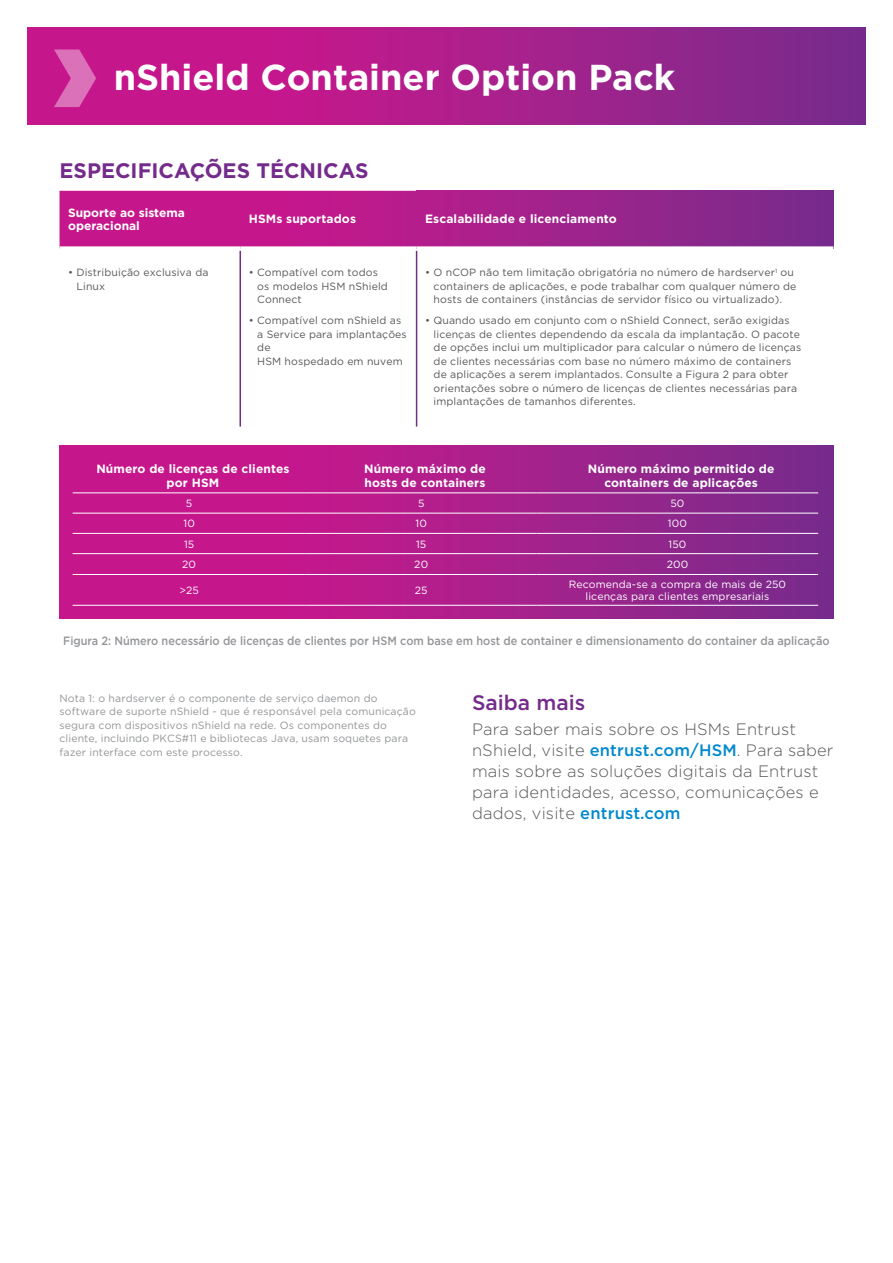
<style>
.page{position:relative;width:893px;height:1263px;background:#fff}
.page>*{position:absolute;margin:0;border:0;box-sizing:border-box;transform-origin:0 0}
._1_Back_Page_Title{font:700 36px "Gotham";color:#fff}
._3_Tech_Spec_Header{font:700 21px "Gotham";color:#742b8b}
._6_Referances{font:500 21px "Gotham";color:#742b8b}
._4_Body_Text{font:300 16.5px/21px "Gotham";letter-spacing:.01em;color:#57585a}
._3_Table_Header{font:700 12px/13.5px "Gotham";letter-spacing:.01em;color:#fff}
._5_Figure_Header{font:500 12px "Gotham";color:#939598;scale:.91 1}
.t1{font:10.5px/13.5px "Gotham";letter-spacing:.01em;color:#57585a}
._6_Referances-2{font:10.5px/13.5px "Gotham";letter-spacing:.01em;color:#939598}
.Table_Text{font:10.5px/12px "Gotham";letter-spacing:.01em;color:#fff;text-align:center}
.s1{font-weight:500;color:#0089ce}
</style>
<div class="page">
<svg style="left:27px;top:27px;width:839px;height:98px;background:#a91e8b"></svg>
<svg style="left:54px;top:50px;width:42px;height:57px;background:#d24da7"></svg>
<svg style="left:60px;top:191px;width:357px;height:55px;background:#c2178c"></svg>
<div style="left:417px;top:191px;width:416px;height:58px;background:linear-gradient(to right,#b61e8c,#772b8c)"></div>
<div style="left:417px;top:246px;width:416px;height:5px;background:#fff"></div>
<hr style="left:239px;top:251px;width:2px;height:176px;background:#742b8b">
<hr style="left:416px;top:251px;width:1px;height:176px;background:#742b8b">
<svg style="left:60px;top:445px;width:773px;height:173px;background:#ab208c"></svg>
<hr style="left:73px;top:574px;width:233px;height:1px;background:#fff">
<hr style="left:306px;top:574px;width:231px;height:1px;background:#fff">
<hr style="left:537px;top:574px;width:281px;height:1px;background:#fff">
<hr style="left:73px;top:605px;width:233px;height:1px;background:#fff">
<hr style="left:306px;top:605px;width:231px;height:1px;background:#fff">
<hr style="left:537px;top:605px;width:281px;height:1px;background:#fff">
<hr style="left:73px;top:492px;width:233px;height:1px;background:#fff">
<hr style="left:306px;top:492px;width:231px;height:1px;background:#fff">
<hr style="left:537px;top:492px;width:281px;height:1px;background:#fff">
<hr style="left:73px;top:513px;width:233px;height:1px;background:#fff">
<hr style="left:306px;top:513px;width:231px;height:1px;background:#fff">
<hr style="left:537px;top:513px;width:281px;height:1px;background:#fff">
<hr style="left:73px;top:533px;width:233px;height:1px;background:#fff">
<hr style="left:306px;top:533px;width:231px;height:1px;background:#fff">
<hr style="left:537px;top:533px;width:281px;height:1px;background:#fff">
<hr style="left:73px;top:553px;width:233px;height:1px;background:#fff">
<hr style="left:306px;top:553px;width:231px;height:1px;background:#fff">
<hr style="left:537px;top:553px;width:281px;height:1px;background:#fff">
<p class="_1_Back_Page_Title" style="left:114px;top:54px;width:563px">nShield Container Option Pack</p>
<p class="_3_Tech_Spec_Header" style="left:60px;top:157px;width:311px">ESPECIFICAÇÕES TÉCNICAS</p>
<p class="_3_Table_Header" style="left:68px;top:206px;width:118px">Suporte ao sistema operacional</p>
<p class="_3_Table_Header" style="left:249px;top:212px;width:109px">HSMs suportados</p>
<p class="_3_Table_Header" style="left:425px;top:212px;width:193px">Escalabilidade e licenciamento</p>
<p class="t1" style="left:77px;top:266px;width:133px;text-indent:-9px">• Distribuição exclusiva da<br>Linux</p>
<p class="t1" style="left:257px;top:266px;width:132px;text-indent:-9px">• Compatível com todos os modelos HSM nShield<br>Connect</p>
<p class="t1" style="left:257px;top:314px;width:151px;text-indent:-9px">• Compatível com nShield as a Service para implantações de<br>HSM hospedado em nuvem</p>
<p class="t1" style="left:434px;top:266px;width:364px;text-indent:-9px">• O nCOP não tem limitação obrigatória no número de hardserver<sup>1</sup> ou containers de aplicações, e pode trabalhar com qualquer número de hosts de containers (instâncias de servidor físico ou virtualizado).</p>
<p class="t1" style="left:434px;top:314px;width:369px;text-indent:-9px">• Quando usado em conjunto com o nShield Connect, serão exigidas licenças de clientes dependendo da escala da implantação. O pacote de opções inclui um multiplicador para calcular o número de licenças de clientes necessárias com base no número máximo de containers de aplicações a serem implantados. Consulte a Figura 2 para obter orientações sobre o número de licenças de clientes necessárias para implantações de tamanhos diferentes.</p>
<p class="_3_Table_Header" style="left:96px;top:462px;width:195px;text-align:center">Número de licenças de clientes por HSM</p>
<p class="_3_Table_Header" style="left:364px;top:462px;width:123px">Número máximo de hosts de containers</p>
<p class="_3_Table_Header" style="left:588px;top:462px;width:188px;text-align:center">Número máximo permitido de containers de aplicações</p>
<p class="Table_Text" style="left:186px;top:497px;width:8px">5</p>
<p class="Table_Text" style="left:418px;top:497px;width:8px">5</p>
<p class="Table_Text" style="left:670px;top:497px;width:16px">50</p>
<p class="Table_Text" style="left:184px;top:518px;width:13px">10</p>
<p class="Table_Text" style="left:416px;top:518px;width:13px">10</p>
<p class="Table_Text" style="left:668px;top:518px;width:20px">100</p>
<p class="Table_Text" style="left:184px;top:538px;width:12px">15</p>
<p class="Table_Text" style="left:416px;top:538px;width:12px">15</p>
<p class="Table_Text" style="left:668px;top:538px;width:19px">150</p>
<p class="Table_Text" style="left:182px;top:558px;width:15px">20</p>
<p class="Table_Text" style="left:414px;top:558px;width:15px">20</p>
<p class="Table_Text" style="left:667px;top:558px;width:23px">200</p>
<p class="Table_Text" style="left:179px;top:584px;width:21px">&gt;25</p>
<p class="Table_Text" style="left:415px;top:584px;width:14px">25</p>
<p class="Table_Text" style="left:569px;top:578px;width:219px">Recomenda-se a compra de mais de 250 licenças para clientes empresariais</p>
<p class="_5_Figure_Header" style="left:63px;top:633px;width:844px">Figura 2: Número necessário de licenças de clientes por HSM com base em host de container e dimensionamento do container da aplicação</p>
<p class="_6_Referances-2" style="left:60px;top:691px;width:358px">Nota 1: o hardserver é o componente de serviço daemon do software de suporte nShield - que é responsável pela comunicação segura com dispositivos nShield na rede. Os componentes do cliente, incluindo PKCS#11 e bibliotecas Java, usam soquetes para fazer interface com este processo.</p>
<p class="_6_Referances" style="left:472px;top:689px;width:115px">Saiba mais</p>
<p class="_4_Body_Text" style="left:472px;top:718px;width:363px">Para saber mais sobre os HSMs Entrust nShield, visite <span class="s1">entrust.com/HSM</span>. Para saber mais sobre as soluções digitais da Entrust para identidades, acesso, comunicações e dados, visite <span class="s1">entrust.com</span></p>
</div>
